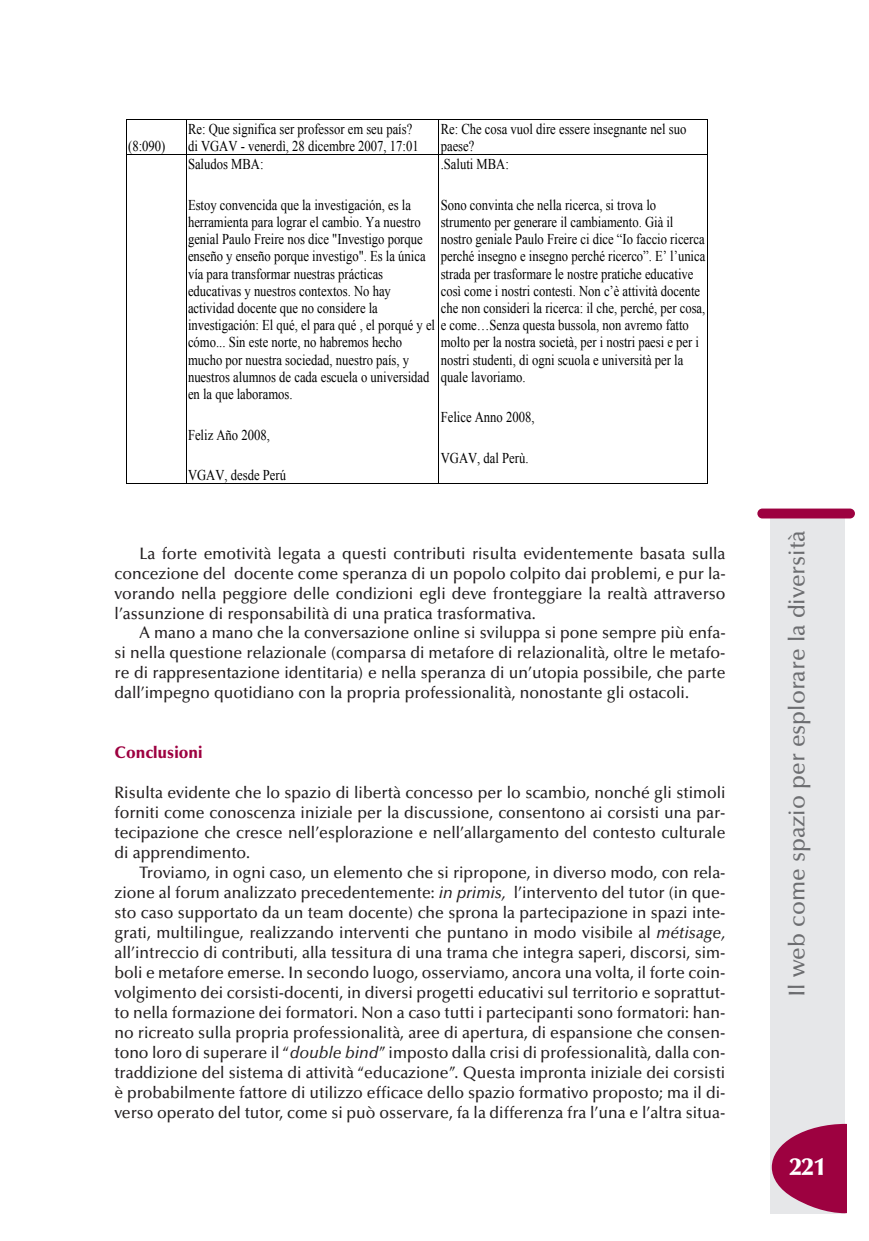
<style>
.page{position:relative;width:869px;height:1241px;background:#fff}
.page>*{position:absolute;margin:0;border:0;box-sizing:border-box;transform-origin:0 0}
.t1{font:900 24.5px "Optima";color:#fff}
.t2{font:500 22.75px "Optima";color:#6c6d70}
.t3{font:19.95px "Times New Roman";color:#000;scale:.84 1}
.t4{font:500 16.62px "Optima";color:#231f20;scale:.95 1}
.t5{font:900 16.62px "Optima";color:#9d0140;scale:.95 1}
.t6{font:15.05px/17.2px "Times New Roman";color:#000;scale:.84 1}
.s1{font-style:italic}
</style>
<div class="page">
<div style="left:770px;top:516px;width:74px;height:697px;background:#e6e7e9"></div>
<div style="left:757px;top:508px;width:97px;height:10px;background:#9d0140;border-radius:5px"></div>
<svg style="left:771px;top:1123px;width:75px;height:89px"></svg>
<hr style="left:127px;top:119px;width:59px;height:1px;background:#000">
<hr style="left:186px;top:119px;width:252px;height:1px;background:#000">
<hr style="left:439px;top:119px;width:268px;height:1px;background:#000">
<hr style="left:126px;top:120px;width:1px;height:34px;background:#000">
<hr style="left:186px;top:120px;width:1px;height:34px;background:#000">
<hr style="left:438px;top:120px;width:1px;height:34px;background:#000">
<hr style="left:707px;top:120px;width:1px;height:34px;background:#000">
<hr style="left:127px;top:154px;width:59px;height:1px;background:#000">
<hr style="left:186px;top:154px;width:252px;height:1px;background:#000">
<hr style="left:439px;top:154px;width:268px;height:1px;background:#000">
<hr style="left:126px;top:155px;width:1px;height:328px;background:#000">
<hr style="left:127px;top:483px;width:59px;height:1px;background:#000">
<hr style="left:186px;top:155px;width:1px;height:328px;background:#000">
<hr style="left:186px;top:483px;width:252px;height:1px;background:#000">
<hr style="left:438px;top:155px;width:1px;height:328px;background:#000">
<hr style="left:439px;top:483px;width:268px;height:1px;background:#000">
<hr style="left:707px;top:155px;width:1px;height:328px;background:#000">
<p class="t6" style="left:128px;top:137px;width:46px">(8:090)</p>
<p class="t6" style="left:188px;top:120px;width:276px">Re: Que significa ser professor em seu país? di VGAV - venerdì, 28 dicembre 2007, 17:01</p>
<p class="t6" style="left:440px;top:120px;width:294px">Re: Che cosa vuol dire essere insegnante nel suo paese?</p>
<p class="t6" style="left:188px;top:155px;width:91px">Saludos MBA:</p>
<p class="t6" style="left:188px;top:196px;width:597px">Estoy convencida que la investigación, es la<br>herramienta para lograr el cambio. Ya nuestro<br>genial Paulo Freire nos dice "Investigo porque<br>enseño y enseño porque investigo". Es la única<br>vía para transformar nuestras prácticas<br>educativas y nuestros contextos. No hay<br>actividad docente que no considere la<br>investigación: El qué, el para qué , el porqué y el e come…Senza questa bussola, non avremo fatto cómo... Sin este norte, no habremos hecho<br>mucho por nuestra sociedad, nuestro país, y<br>nuestros alumnos de cada escuela o universidad<br>en la que laboramos.</p>
<p class="t6" style="left:188px;top:426px;width:99px">Feliz Año 2008,</p>
<p class="t6" style="left:188px;top:466px;width:118px">VGAV, desde Perú</p>
<p class="t6" style="left:440px;top:155px;width:83px">.Saluti MBA:</p>
<p class="t6" style="left:440px;top:196px;width:316px">Sono convinta che nella ricerca, si trova lo strumento per generare il cambiamento. Già il nostro geniale Paulo Freire ci dice “Io faccio ricerca perché insegno e insegno perché ricerco”. E’ l’unica strada per trasformare le nostre pratiche educative così come i nostri contesti. Non c’è attività docente che non consideri la ricerca: il che, perché, per cosa,</p>
<p class="t6" style="left:440px;top:334px;width:309px">molto per la nostra società, per i nostri paesi e per i nostri studenti, di ogni scuola e università per la quale lavoriamo.</p>
<p class="t6" style="left:440px;top:408px;width:113px">Felice Anno 2008,</p>
<p class="t6" style="left:440px;top:449px;width:106px">VGAV, dal Perù.</p>
<p class="t4" style="left:139px;top:546px;width:618px">La forte emotività legata a questi contributi risulta evidentemente basata sulla</p>
<p class="t4" style="left:115px;top:566px;width:644px">concezione del docente come speranza di un popolo colpito dai problemi, e pur la-</p>
<p class="t4" style="left:115px;top:586px;width:644px">vorando nella peggiore delle condizioni egli deve fronteggiare la realtà attraverso</p>
<p class="t4" style="left:115px;top:606px;width:444px">l’assunzione di responsabilità di una pratica trasformativa.</p>
<p class="t4" style="left:139px;top:626px;width:618px">A mano a mano che la conversazione online si sviluppa si pone sempre più enfa-</p>
<p class="t4" style="left:115px;top:646px;width:644px">si nella questione relazionale (comparsa di metafore di relazionalità, oltre le metafo-</p>
<p class="t4" style="left:115px;top:666px;width:644px">re di rappresentazione identitaria) e nella speranza di un’utopia possibile, che parte</p>
<p class="t4" style="left:115px;top:686px;width:605px">dall’impegno quotidiano con la propria professionalità, nonostante gli ostacoli.</p>
<p class="t3" style="left:293px;top:553px;width:423px">docente come speranza di un popolo colpito dai</p>
<p class="t3" style="left:130px;top:576px;width:12px">p</p>
<p class="t5" style="left:115px;top:746px;width:94px">Conclusioni</p>
<p class="t4" style="left:115px;top:786px;width:644px">Risulta evidente che lo spazio di libertà concesso per lo scambio, nonché gli stimoli</p>
<p class="t4" style="left:115px;top:806px;width:644px">forniti come conoscenza iniziale per la discussione, consentono ai corsisti una par-</p>
<p class="t4" style="left:114px;top:826px;width:644px">tecipazione che cresce nell’esplorazione e nell’allargamento del contesto culturale</p>
<p class="t4" style="left:114px;top:846px;width:144px">di apprendimento.</p>
<p class="t4" style="left:139px;top:866px;width:618px">Troviamo, in ogni caso, un elemento che si ripropone, in diverso modo, con rela-</p>
<p class="t4" style="left:114px;top:885px;width:644px">zione al forum analizzato precedentemente: <span class="s1">in primis,</span> l’intervento del tutor (in que-</p>
<p class="t4" style="left:114px;top:905px;width:644px">sto caso supportato da un team docente) che sprona la partecipazione in spazi inte-</p>
<p class="t4" style="left:114px;top:925px;width:644px">grati, multilingue, realizzando interventi che puntano in modo visibile al <span class="s1">métisage,</span></p>
<p class="t4" style="left:114px;top:945px;width:644px">all’intreccio di contributi, alla tessitura di una trama che integra saperi, discorsi, sim-</p>
<p class="t4" style="left:114px;top:965px;width:644px">boli e metafore emerse. In secondo luogo, osserviamo, ancora una volta, il forte coin-</p>
<p class="t4" style="left:114px;top:985px;width:644px">volgimento dei corsisti-docenti, in diversi progetti educativi sul territorio e soprattut-</p>
<p class="t4" style="left:114px;top:1005px;width:644px">to nella formazione dei formatori. Non a caso tutti i partecipanti sono formatori: han-</p>
<p class="t4" style="left:114px;top:1025px;width:644px">no ricreato sulla propria professionalità, aree di apertura, di espansione che consen-</p>
<p class="t4" style="left:114px;top:1045px;width:644px">tono loro di superare il “<span class="s1">double bind</span>” imposto dalla crisi di professionalità, dalla con-</p>
<p class="t4" style="left:114px;top:1065px;width:644px">traddizione del sistema di attività “educazione”. Questa impronta iniziale dei corsisti</p>
<p class="t4" style="left:114px;top:1085px;width:644px">è probabilmente fattore di utilizzo efficace dello spazio formativo proposto; ma il di-</p>
<p class="t4" style="left:114px;top:1105px;width:644px">verso operato del tutor, come si può osservare, fa la differenza fra l’una e l’altra situa-</p>
<p class="t2" style="left:787px;top:997px;width:468px;rotate:-90deg">Il web come spazio per esplorare la diversità</p>
<p class="t1" style="left:789px;top:1156px;width:38px">221</p>
</div>
